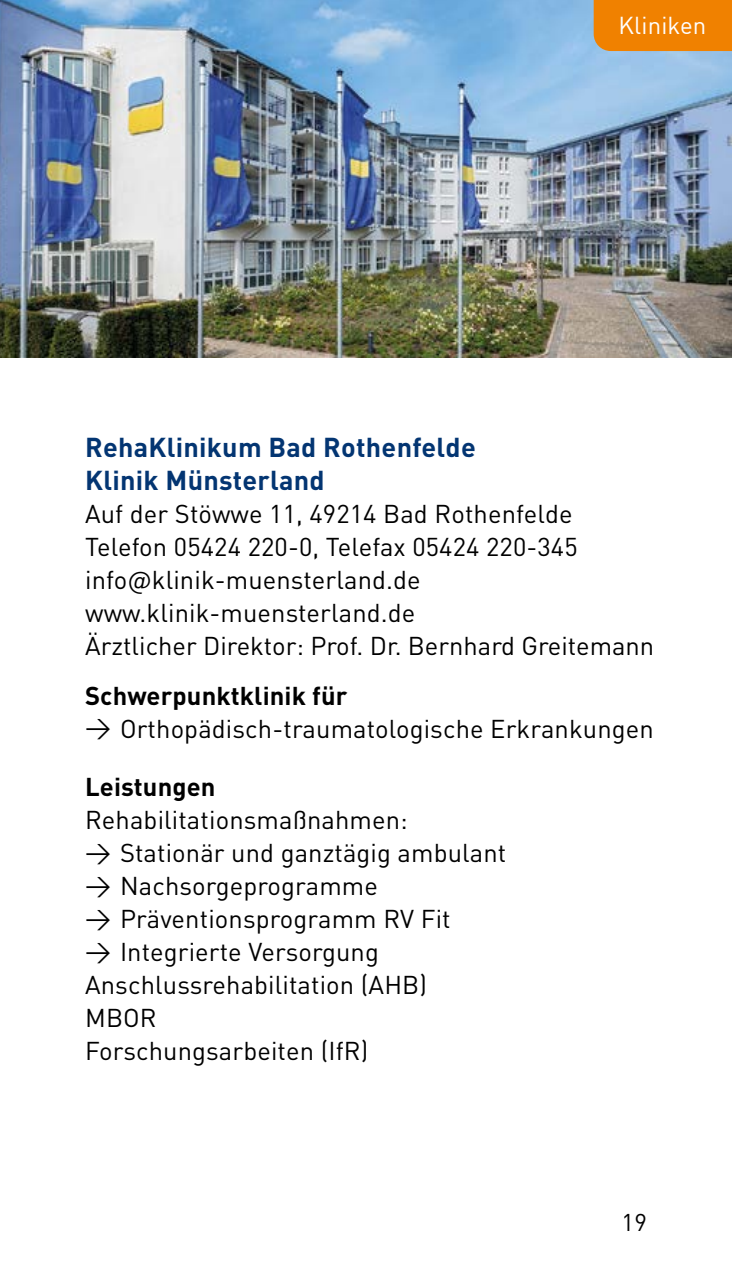
<style>
.page{position:relative;width:732px;height:1276px;background:#fff}
.page>*{position:absolute;margin:0;border:0;box-sizing:border-box;transform-origin:0 0}
._1_Fliessstext{font:700 27px/33px "DIN Pro DR Vp";letter-spacing:.01em;color:#033572}
._1_Fliessstext-2{font:25.5px "DIN Pro DR Vp";letter-spacing:.005em;color:#000}
._1_Fliessstext-3{font:700 25.5px "DIN Pro DR Vp";letter-spacing:.005em;color:#000}
.t1{font:24px "DIN";letter-spacing:.005em;color:#fff}
.t2{font:24px "DIN Pro DR Vp";color:#000}
</style>
<div class="page">
<img style="left:0;top:0;width:731px;height:358px">
<div style="left:593px;top:0;width:138px;height:51px;background:#f08100"></div>
<p class="t1" style="left:618px;top:10px;width:89px">Kliniken</p>
<p class="_1_Fliessstext" style="left:85px;top:429px;width:392px">RehaKlinikum Bad Rothenfelde<br>Klinik Münsterland</p>
<p class="_1_Fliessstext-2" style="left:85px;top:497px;width:489px">Auf der Stöwwe 11, 49214 Bad Rothenfelde</p>
<p class="_1_Fliessstext-2" style="left:85px;top:530px;width:494px">Telefon 05424 220-0, Telefax 05424 220-345</p>
<p class="_1_Fliessstext-2" style="left:85px;top:563px;width:337px">info@klinik-muensterland.de</p>
<p class="_1_Fliessstext-2" style="left:85px;top:596px;width:332px">www.klinik-muensterland.de</p>
<p class="_1_Fliessstext-2" style="left:85px;top:629px;width:570px">Ärztlicher Direktor: Prof. Dr. Bernhard Greitemann</p>
<p class="_1_Fliessstext-3" style="left:85px;top:678px;width:264px">Schwerpunktklinik für</p>
<p class="_1_Fliessstext-2" style="left:85px;top:712px;width:570px">&gt; Orthopädisch-traumatologische Erkrankungen</p>
<p class="_1_Fliessstext-3" style="left:85px;top:770px;width:132px">Leistungen</p>
<p class="_1_Fliessstext-2" style="left:85px;top:804px;width:324px">Rehabilitationsmaßnahmen:</p>
<p class="_1_Fliessstext-2" style="left:85px;top:837px;width:422px">&gt; Stationär und ganztägig ambulant</p>
<p class="_1_Fliessstext-2" style="left:85px;top:870px;width:294px">&gt; Nachsorgeprogramme</p>
<p class="_1_Fliessstext-2" style="left:85px;top:903px;width:367px">&gt; Präventionsprogramm RV Fit</p>
<p class="_1_Fliessstext-2" style="left:85px;top:936px;width:295px">&gt; Integrierte Versorgung</p>
<p class="_1_Fliessstext-2" style="left:85px;top:969px;width:343px">Anschlussrehabilitation (AHB)</p>
<p class="_1_Fliessstext-2" style="left:85px;top:1002px;width:73px">MBOR</p>
<p class="_1_Fliessstext-2" style="left:85px;top:1035px;width:284px">Forschungsarbeiten (IfR)</p>
<p class="t2" style="left:621px;top:1206px;width:27px">19</p>
</div>
